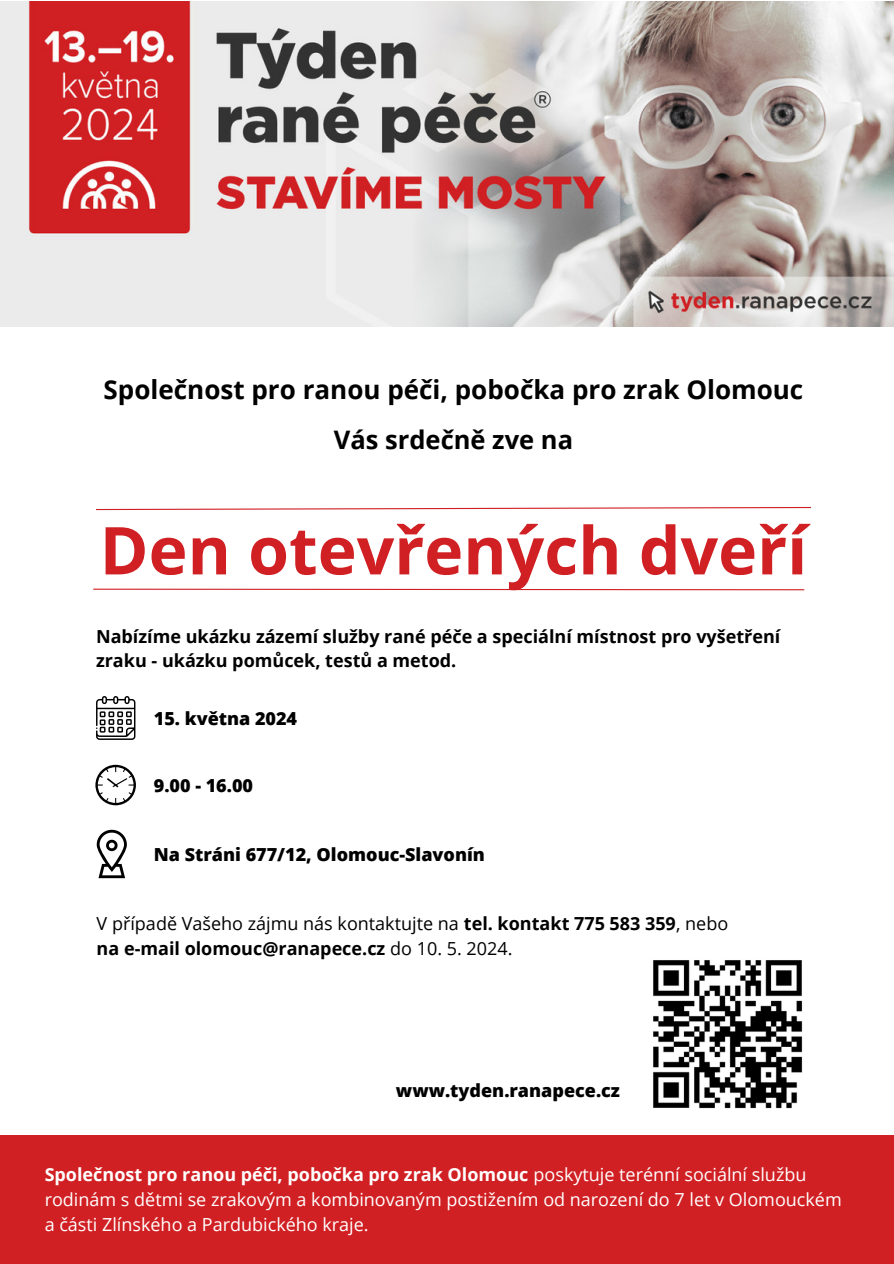
<style>
.page{position:relative;width:894px;height:1264px;background:#fff}
.page>*{position:absolute;margin:0;border:0;box-sizing:border-box;transform-origin:0 0}
.t1{font:700 66px "Open Sans";color:#d12023}
.t2{font:700 26.1px "Open Sans";color:#000}
.t3{font:700 25.5px "Open Sans";color:#000}
.t4{font:18px/24.8px "Open Sans";color:#fff}
.t5{font:700 18px/24.8px "Open Sans";color:#000}
.t6{font:800 18px "Open Sans";color:#000}
.t7{font:18px "Open Sans";color:#000}
.s1{font-weight:700}
.s2{font-weight:400}
</style>
<div class="page">
<svg style="left:96px;top:506px;width:715px;height:4px"></svg>
<svg style="left:93px;top:588px;width:712px;height:3px"></svg>
<svg style="left:96px;top:696px;width:39px;height:44px"></svg>
<svg style="left:95px;top:764px;width:41px;height:41px"></svg>
<svg style="left:97px;top:829px;width:30px;height:49px"></svg>
<div style="left:0;top:1135px;width:893px;height:128px;background:#d12023"></div>
<img style="left:653px;top:960px;width:150px;height:149px">
<img style="left:0;top:1px;width:893px;height:326px">
<h1 class="t2" style="left:104px;top:371px;width:701px">Společnost pro ranou péči, pobočka pro zrak Olomouc</h1>
<h3 class="t3" style="left:334px;top:421px;width:240px">Vás srdečně zve na</h3>
<p class="t1" style="left:100px;top:504px;width:709px">Den otevřených dveří</p>
<p class="t5" style="left:96px;top:623px;width:685px">Nabízíme ukázku zázemí služby rané péče a speciální místnost pro vyšetření zraku - ukázku pomůcek, testů a metod.</p>
<h3 class="t6" style="left:154px;top:705px;width:145px">15. května 2024</h3>
<p class="t6" style="left:154px;top:772px;width:101px">9.00 - 16.00</p>
<h3 class="t6" style="left:154px;top:841px;width:332px">Na Stráni 677/12, Olomouc-Slavonín</h3>
<p class="t7" style="left:97px;top:911px;width:633px">V případě Vašeho zájmu nás kontaktujte na <span class="s1">tel. kontakt 775 583 359</span>, nebo</p>
<h3 class="t5" style="left:97px;top:935px;width:417px">na e-mail olomouc@ranapece.cz <span class="s2">do 10. 5. 2024.</span></h3>
<p class="t6" style="left:396px;top:1078px;width:225px">www.tyden.ranapece.cz</p>
<p class="t4" style="left:45px;top:1161px;width:798px"><span class="s1">Společnost pro ranou péči, pobočka pro zrak Olomouc</span> poskytuje terénní sociální službu rodinám s dětmi se zrakovým a kombinovaným postižením od narození do 7 let v Olomouckém a části Zlínského a Pardubického kraje.</p>
</div>
